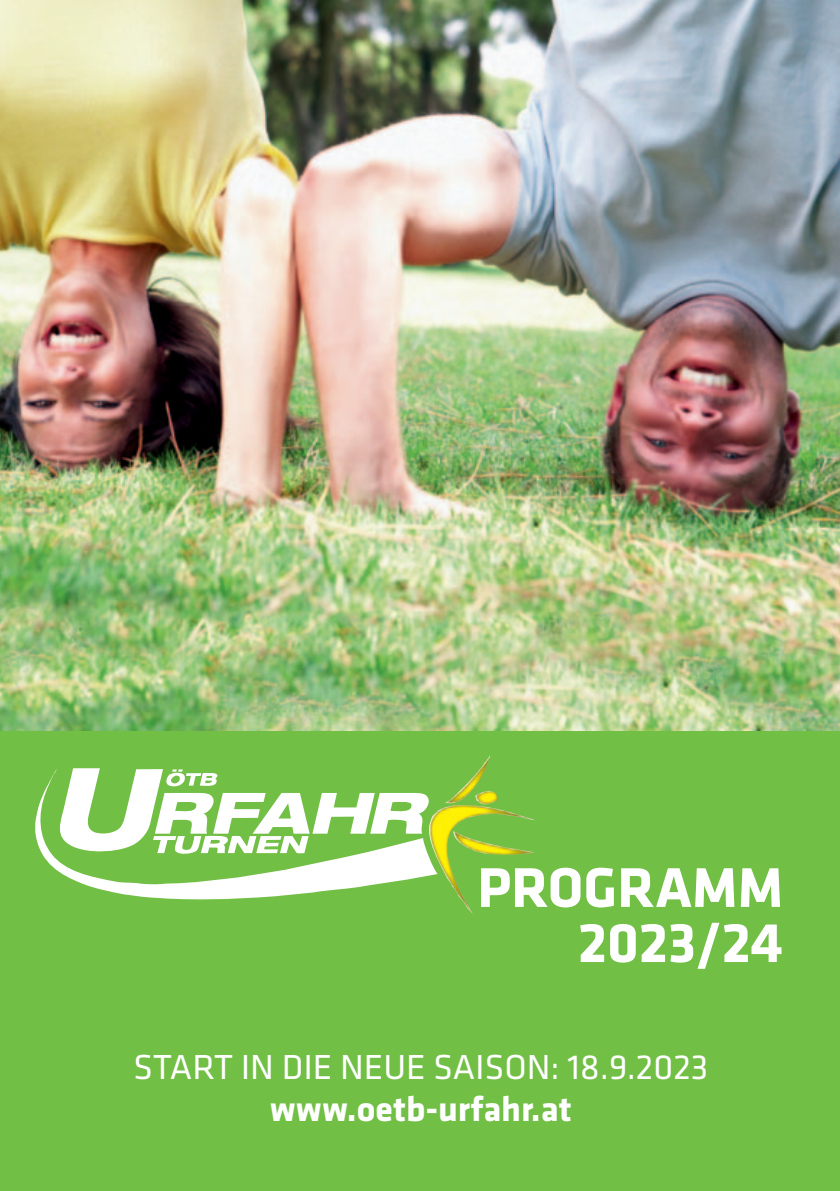
<style>
.page{position:relative;width:840px;height:1191px;background:#fff}
.page>*{position:absolute;margin:0;border:0;box-sizing:border-box;transform-origin:0 0}
.t1{font:700 58px "Klavika";color:#fff}
.t2{font:36px "Klavika";color:#fff}
.t3{font:700 36px "Klavika";color:#fff}
</style>
<div class="page">
<div style="left:0;top:728px;width:839px;height:463px;background:#71bf44"></div>
<img style="left:0;top:0;width:839px;height:730px">
<img style="left:35px;top:756px;width:500px;height:157px">
<p class="t1" style="left:477px;top:866px;width:307px">PROGRAMM</p>
<p class="t1" style="left:577px;top:921px;width:207px">2023/24</p>
<p class="t2" style="left:133px;top:1054px;width:576px">START IN DIE NEUE SAISON: 18.9.2023</p>
<p class="t3" style="left:270px;top:1095px;width:303px">www.oetb-urfahr.at</p>
</div>
